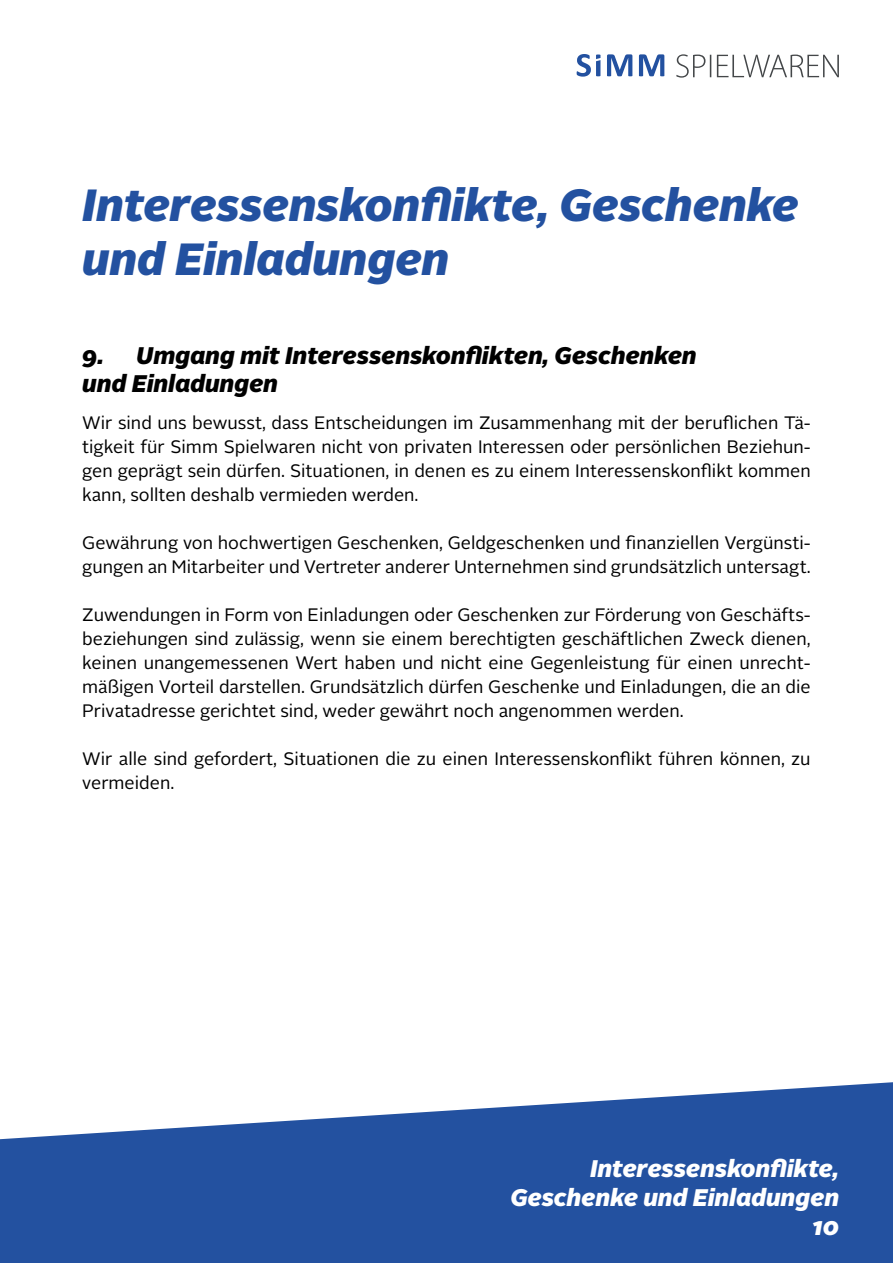
<style>
.page{position:relative;width:893px;height:1263px;background:#fff}
.page>*{position:absolute;margin:0;border:0;box-sizing:border-box;transform-origin:0 0}
.t1{font:italic 900 45px/54px "Alright Sans";color:#2351a0}
.t2{font:italic 900 24px/28.8px "Alright Sans";color:#000}
.t3{font:italic 900 24px/28.8px "Alright Sans";color:#fff;text-align:right}
.t4{font:18px/24px "Alright Sans";color:#000;text-align:justify}
</style>
<div class="page">
<svg style="left:0;top:1082px;width:893px;height:181px;fill:#2351a0"></svg>
<svg style="left:577px;top:54px;width:23px;height:23px"></svg>
<svg style="left:607px;top:54px;width:25px;height:22px"></svg>
<svg style="left:639px;top:54px;width:25px;height:22px"></svg>
<svg style="left:676px;top:54px;width:163px;height:24px"></svg>
<h1 class="t1" style="left:82px;top:179px;width:718px">Interessenskonflikte, Geschenke und Einladungen</h1>
<h2 class="t2" style="left:82px;top:341px;width:616px">9. Umgang mit Interessenskonflikten, Geschenken und Einladungen</h2>
<p class="t4" style="left:82px;top:411px;width:730px">Wir sind uns bewusst, dass Entscheidungen im Zusammenhang mit der beruflichen Tä&shy;tigkeit für Simm Spielwaren nicht von privaten Interessen oder persönlichen Beziehun&shy;gen geprägt sein dürfen. Situationen, in denen es zu einem Interessenskonflikt kommen kann, sollten deshalb vermieden werden.</p>
<p class="t4" style="left:82px;top:531px;width:730px">Gewährung von hochwertigen Geschenken, Geldgeschenken und finanziellen Vergünsti&shy;gungen an Mitarbeiter und Vertreter anderer Unternehmen sind grundsätzlich untersagt.</p>
<p class="t4" style="left:82px;top:603px;width:730px">Zuwendungen in Form von Einladungen oder Geschenken zur Förderung von Geschäfts&shy;beziehungen sind zulässig, wenn sie einem berechtigten geschäftlichen Zweck dienen, keinen unangemessenen Wert haben und nicht eine Gegenleistung für einen unrecht&shy;mäßigen Vorteil darstellen. Grundsätzlich dürfen Geschenke und Einladungen, die an die Privatadresse gerichtet sind, weder gewährt noch angenommen werden.</p>
<p class="t4" style="left:82px;top:747px;width:730px">Wir alle sind gefordert, Situationen die zu einen Interessenskonflikt führen können, zu vermeiden.</p>
<h2 class="t3" style="left:510px;top:1154px;width:330px">Interessenskonflikte,<br>Geschenke und Einladungen</h2>
<h2 class="t3" style="left:812px;top:1212px;width:28px">10</h2>
</div>
